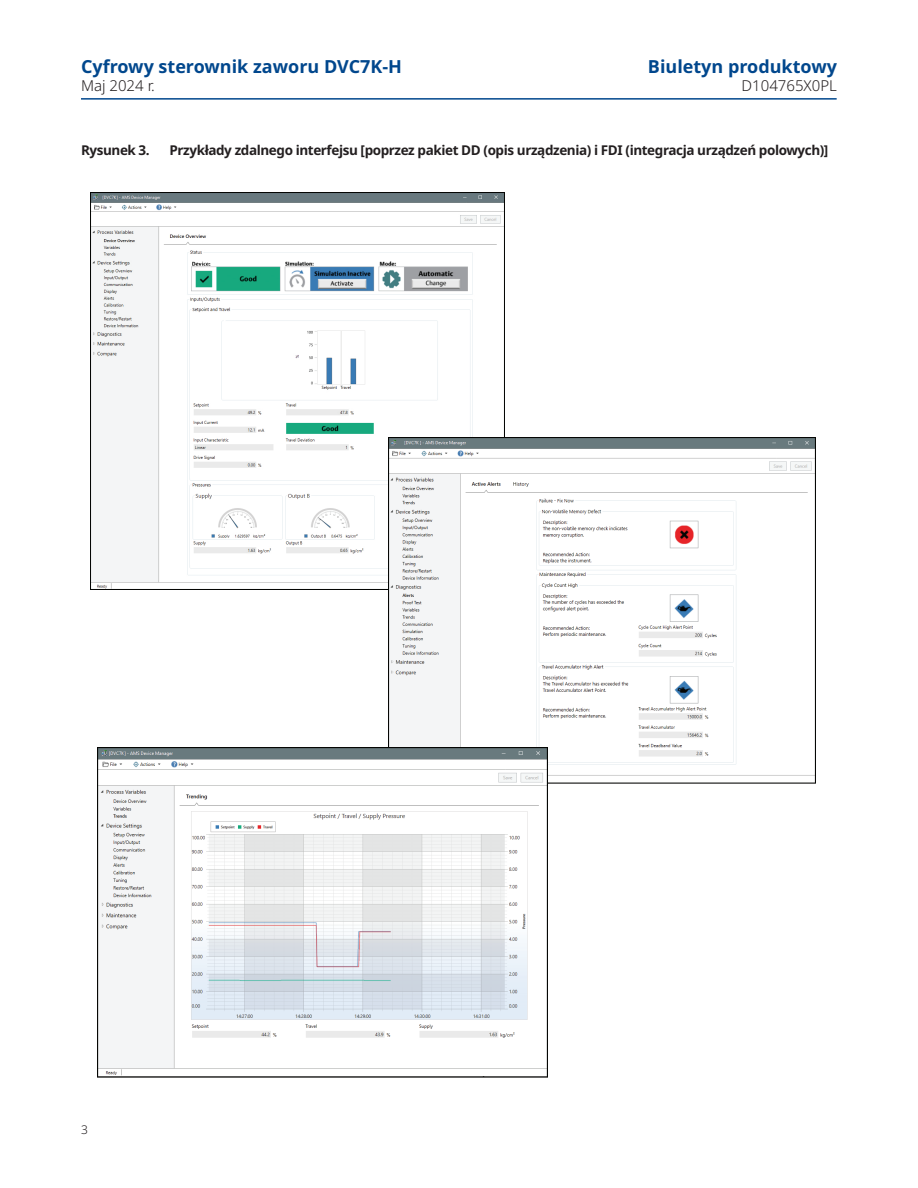
<style>
.page{position:relative;width:918px;height:1188px;background:#fff}
.page>*{position:absolute;margin:0;border:0;box-sizing:border-box;transform-origin:0 0}
.t1{font:700 18px "Noto Sans";color:#01478d}
.t2{font:300 15px "Noto Sans";color:#231f20}
.t3{font:700 13.5px "Noto Sans";letter-spacing:-.03em;color:#231f20}
.t4{font:300 12px "Noto Sans";color:#231f20}
</style>
<div class="page">
<hr style="left:81px;top:98px;width:756px;height:2px;background:#01478d">
<img style="left:91px;top:192px;width:414px;height:398px">
<img style="left:388px;top:437px;width:427px;height:347px">
<img style="left:97px;top:748px;width:450px;height:329px">
<h1 class="t1" style="left:81px;top:57px;width:322px">Cyfrowy sterownik zaworu DVC7K-H</h1>
<h1 class="t1" style="left:648px;top:57px;width:191px">Biuletyn produktowy</h1>
<p class="t2" style="left:81px;top:77px;width:75px">Maj 2024 r.</p>
<p class="t2" style="left:742px;top:77px;width:97px">D104765X0PL</p>
<p class="t3" style="left:81px;top:143px;width:70px">Rysunek 3.</p>
<p class="t3" style="left:170px;top:143px;width:660px">Przykłady zdalnego interfejsu [poprzez pakiet DD (opis urządzenia) i FDI (integracja urządzeń polowych)]</p>
<p class="t4" style="left:81px;top:1123px;width:8px">3</p>
</div>
